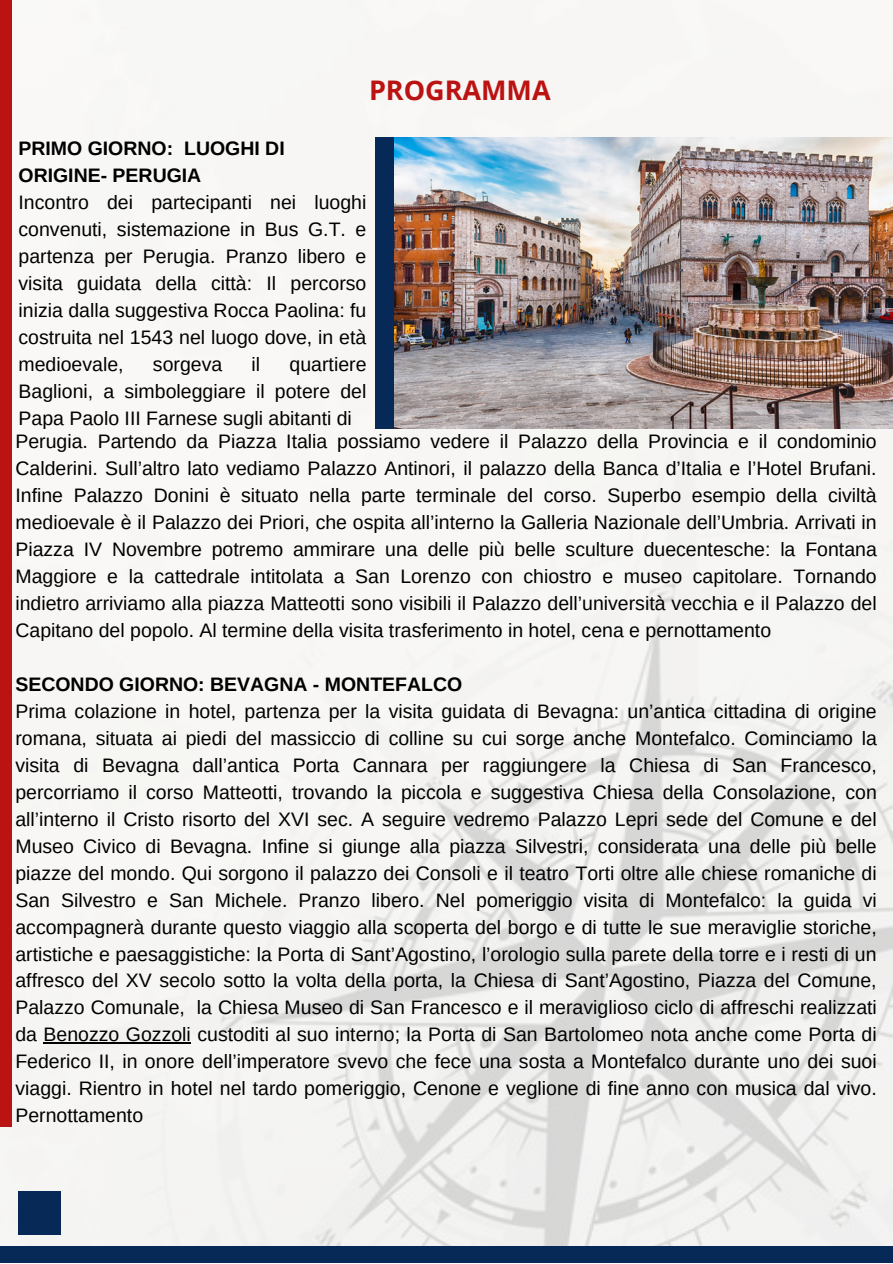
<style>
.page{position:relative;width:893px;height:1264px;background:#fff}
.page>*{position:absolute;margin:0;border:0;box-sizing:border-box;transform-origin:0 0}
.t1{font:700 27px "Open Sans";color:#bb1212}
.t2{font:19.5px/27px "Arimo";color:#000;text-align:justify}
.t3{font:700 19.5px/27px "Arimo";color:#000}
</style>
<div class="page">
<img style="left:0;top:0;width:892px;height:1246px">
<div style="left:0;top:0;width:11px;height:1125px;background:#bb1212"></div>
<div style="left:19px;top:1190px;width:42px;height:44px;background:#072957"></div>
<div style="left:0;top:1246px;width:892px;height:16px;background:#072957"></div>
<div style="left:375px;top:138px;width:57px;height:291px;background:#072957"></div>
<img style="left:394px;top:138px;width:498px;height:291px">
<hr style="left:44px;top:1042px;width:147px;height:1px;background:#000">
<p class="t1" style="left:369px;top:71px;width:183px">PROGRAMMA</p>
<p class="t3" style="left:19px;top:134px;width:268px">PRIMO GIORNO: LUOGHI DI<br>ORIGINE- PERUGIA</p>
<p class="t2" style="left:19px;top:188px;width:349px">Incontro dei partecipanti nei luoghi convenuti, sistemazione in Bus G.T. e partenza per Perugia. Pranzo libero e visita guidata della città: Il percorso inizia dalla suggestiva Rocca Paolina: fu costruita nel 1543 nel luogo dove, in età medioevale,</p>
<p class="t2" style="left:19px;top:350px;width:349px;text-indent:271px">quartiere Baglioni, a simboleggiare il potere del Papa Paolo III Farnese sugli abitanti di</p>
<p class="t2" style="left:15px;top:427px;width:862px">Perugia. Partendo da Piazza Italia possiamo vedere il Palazzo della Provincia e il condominio Calderini. Sull’altro lato vediamo Palazzo Antinori, il palazzo della Banca d’Italia e l’Hotel Brufani.<br>Infine Palazzo Donini è situato nella parte terminale del corso. Superbo esempio della civiltà medioevale è il Palazzo dei Priori, che ospita all’interno la Galleria Nazionale dell’Umbria. Arrivati in Piazza IV Novembre potremo ammirare una delle più belle sculture duecentesche: la Fontana Maggiore e la cattedrale intitolata a San Lorenzo con chiostro e museo capitolare. Tornando indietro arriviamo alla piazza Matteotti sono visibili il Palazzo dell’università vecchia e il Palazzo del Capitano del popolo. Al termine della visita trasferimento in hotel, cena e pernottamento</p>
<p class="t3" style="left:15px;top:670px;width:448px">SECONDO GIORNO: BEVAGNA - MONTEFALCO</p>
<p class="t2" style="left:15px;top:697px;width:862px">Prima colazione in hotel, partenza per la visita guidata di Bevagna: un’antica cittadina di origine romana, situata ai piedi del massiccio di colline su cui sorge anche Montefalco. Cominciamo la visita di Bevagna dall’antica Porta Cannara per raggiungere la Chiesa di San Francesco, percorriamo il corso Matteotti, trovando la piccola e suggestiva Chiesa della Consolazione, con all’interno il Cristo risorto del XVI sec. A seguire vedremo Palazzo Lepri sede del Comune e del Museo Civico di Bevagna. Infine si giunge alla piazza Silvestri, considerata una delle più belle piazze del mondo. Qui sorgono il palazzo dei Consoli e il teatro Torti oltre alle chiese romaniche di San Silvestro e San Michele. Pranzo libero. Nel pomeriggio visita di Montefalco: la guida vi accompagnerà durante questo viaggio alla scoperta del borgo e di tutte le sue meraviglie storiche, artistiche e paesaggistiche: la Porta di Sant’Agostino, l’orologio sulla parete della torre e i resti di un affresco del XV secolo sotto la volta della porta, la Chiesa di Sant’Agostino, Piazza del Comune, Palazzo Comunale, la Chiesa Museo di San Francesco e il meraviglioso ciclo di affreschi realizzati da Benozzo Gozzoli custoditi al suo interno; la Porta di San Bartolomeo nota anche come Porta di Federico II, in onore dell’imperatore svevo che fece una sosta a Montefalco durante uno dei suoi viaggi. Rientro in hotel nel tardo pomeriggio, Cenone e veglione di fine anno con musica dal vivo.<br>Pernottamento</p>
<p class="t2" style="left:153px;top:350px;width:71px">sorgeva</p>
<p class="t2" style="left:251px;top:350px;width:10px">il</p>
</div>
